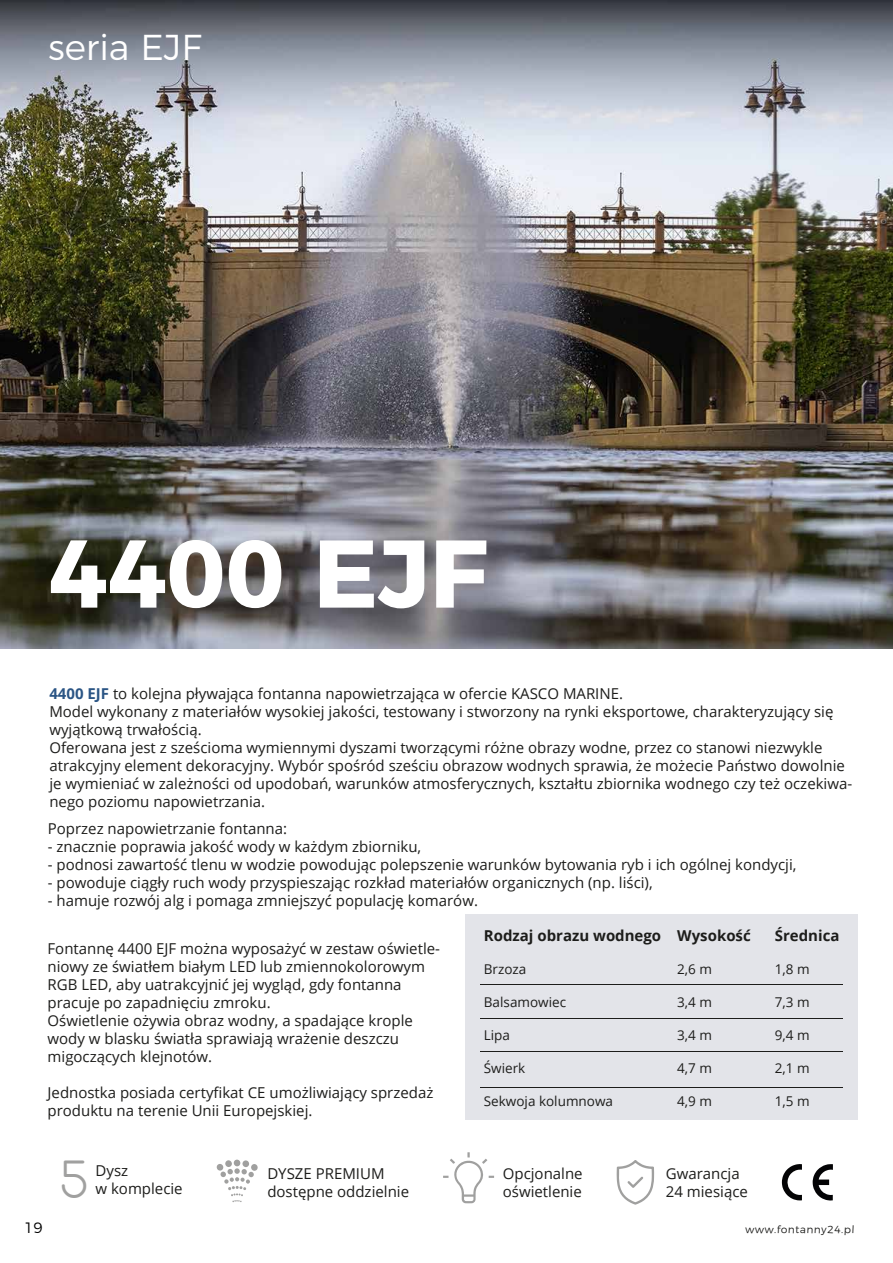
<style>
.page{position:relative;width:893px;height:1263px;background:#fff}
.page>*{position:absolute;margin:0;border:0;box-sizing:border-box;transform-origin:0 0}
.t1{font:700 95.85px "Montserrat";color:#fff}
.t2{font:300 48px "Comfortaa";color:#a0a09f}
.t3{font:300 36px "Montserrat";color:#fff}
.t4{font:15px/18px "Open Sans";color:#1d1d1b}
.t5{font:700 15px "Open Sans";color:#1d1d1b}
.t6{font:300 15px "Montserrat";color:#000}
.t7{font:13.5px "Open Sans";color:#1d1d1b}
.t8{font:300 10.5px "Montserrat";color:#1d1d1b}
.s1{font-weight:700;color:#2b5585}
</style>
<div class="page">
<img style="left:0;top:0;width:893px;height:649px">
<div style="left:465px;top:914px;width:392px;height:205px;background:#e3e4e9"></div>
<hr style="left:480px;top:1018px;width:363px;height:1px;background:#1d1d1b">
<hr style="left:480px;top:1051px;width:363px;height:1px;background:#1d1d1b">
<hr style="left:480px;top:1087px;width:363px;height:1px;background:#1d1d1b">
<hr style="left:480px;top:984px;width:363px;height:1px;background:#1d1d1b">
<svg style="left:812px;top:1164px;width:21px;height:36px"></svg>
<svg style="left:782px;top:1164px;width:20px;height:36px"></svg>
<svg style="left:443px;top:1152px;width:51px;height:51px"></svg>
<svg style="left:617px;top:1160px;width:37px;height:44px"></svg>
<div style="left:225px;top:1160px;width:7px;height:7px;background:#a0a09f;border-radius:50%"></div>
<div style="left:242px;top:1160px;width:7px;height:7px;background:#a0a09f;border-radius:50%"></div>
<div style="left:234px;top:1159px;width:6px;height:7px;background:#a0a09f;border-radius:50%"></div>
<div style="left:251px;top:1164px;width:7px;height:7px;background:#a0a09f;border-radius:50%"></div>
<svg style="left:217px;top:1164px;width:37px;height:38px"></svg>
<h3 class="t3" style="left:48px;top:19px;width:155px">seria EJF</h3>
<h1 class="t1" style="left:48px;top:495px;width:441px">4400 EJF</h1>
<p class="t4" style="left:49px;top:684px;width:804px"><span class="s1">4400 EJF</span> to kolejna pływająca fontanna napowietrzająca w ofercie KASCO MARINE.<br>Model wykonany z materiałów wysokiej jakości, testowany i stworzony na rynki eksportowe, charakteryzujący się wyjątkową trwałością.<br>Oferowana jest z sześcioma wymiennymi dyszami tworzącymi różne obrazy wodne, przez co stanowi niezwykle atrakcyjny element dekoracyjny. Wybór spośród sześciu obrazow wodnych sprawia, że możecie Państwo dowolnie je wymieniać w zależności od upodobań, warunków atmosferycznych, kształtu zbiornika wodnego czy też oczekiwa&shy;nego poziomu napowietrzania.</p>
<p class="t4" style="left:48px;top:819px;width:241px">Poprzez napowietrzanie fontanna:</p>
<p class="t4" style="left:48px;top:837px;width:375px">- znacznie poprawia jakość wody w każdym zbiorniku,</p>
<p class="t4" style="left:48px;top:855px;width:750px">- podnosi zawartość tlenu w wodzie powodując polepszenie warunków bytowania ryb i ich ogólnej kondycji,</p>
<p class="t4" style="left:48px;top:873px;width:606px">- powoduje ciągły ruch wody przyspieszając rozkład materiałów organicznych (np. liści),</p>
<p class="t4" style="left:48px;top:891px;width:432px">- hamuje rozwój alg i pomaga zmniejszyć populację komarów.</p>
<p class="t4" style="left:48px;top:939px;width:394px">Fontannę 4400 EJF można wyposażyć w zestaw oświetle&shy;niowy ze światłem białym LED lub zmiennokolorowym RGB LED, aby uatrakcyjnić jej wygląd, gdy fontanna pracuje po zapadnięciu zmroku.<br>Oświetlenie ożywia obraz wodny, a spadające krople wody w blasku światła sprawiają wrażenie deszczu migoczących klejnotów.</p>
<p class="t4" style="left:48px;top:1083px;width:387px">Jednostka posiada certyfikat CE umożliwiający sprzedaż produktu na terenie Unii Europejskiej.</p>
<p class="t5" style="left:484px;top:924px;width:179px">Rodzaj obrazu wodnego</p>
<p class="t7" style="left:484px;top:959px;width:44px">Brzoza</p>
<p class="t7" style="left:484px;top:992px;width:84px">Balsamowiec</p>
<p class="t7" style="left:484px;top:1025px;width:28px">Lipa</p>
<p class="t7" style="left:484px;top:1058px;width:43px">Świerk</p>
<p class="t7" style="left:484px;top:1091px;width:131px">Sekwoja kolumnowa</p>
<p class="t5" style="left:677px;top:924px;width:75px">Wysokość</p>
<p class="t7" style="left:677px;top:959px;width:36px">2,6 m</p>
<p class="t7" style="left:677px;top:992px;width:36px">3,4 m</p>
<p class="t7" style="left:677px;top:1025px;width:36px">3,4 m</p>
<p class="t7" style="left:677px;top:1058px;width:36px">4,7 m</p>
<p class="t7" style="left:677px;top:1091px;width:36px">4,9 m</p>
<h2 class="t2" style="left:60px;top:1149px;width:30px">5</h2>
<p class="t4" style="left:96px;top:1161px;width:89px">Dysz<br>w komplecie</p>
<p class="t4" style="left:503px;top:1164px;width:81px">Opcjonalne oświetlenie</p>
<p class="t4" style="left:666px;top:1164px;width:84px">Gwarancja<br>24 miesiące</p>
<p class="t4" style="left:267px;top:1164px;width:143px">DYSZE PREMIUM dostępne oddzielnie</p>
<p class="t5" style="left:775px;top:924px;width:66px">Średnica</p>
<p class="t7" style="left:775px;top:959px;width:36px">1,8 m</p>
<p class="t7" style="left:775px;top:992px;width:36px">7,3 m</p>
<p class="t7" style="left:775px;top:1025px;width:36px">9,4 m</p>
<p class="t7" style="left:775px;top:1058px;width:36px">2,1 m</p>
<p class="t7" style="left:775px;top:1091px;width:36px">1,5 m</p>
<p class="t6" style="left:24px;top:1216px;width:20px">19</p>
<p class="t8" style="left:746px;top:1218px;width:110px;rotate:3deg">www.fontanny24.pl</p>
</div>
